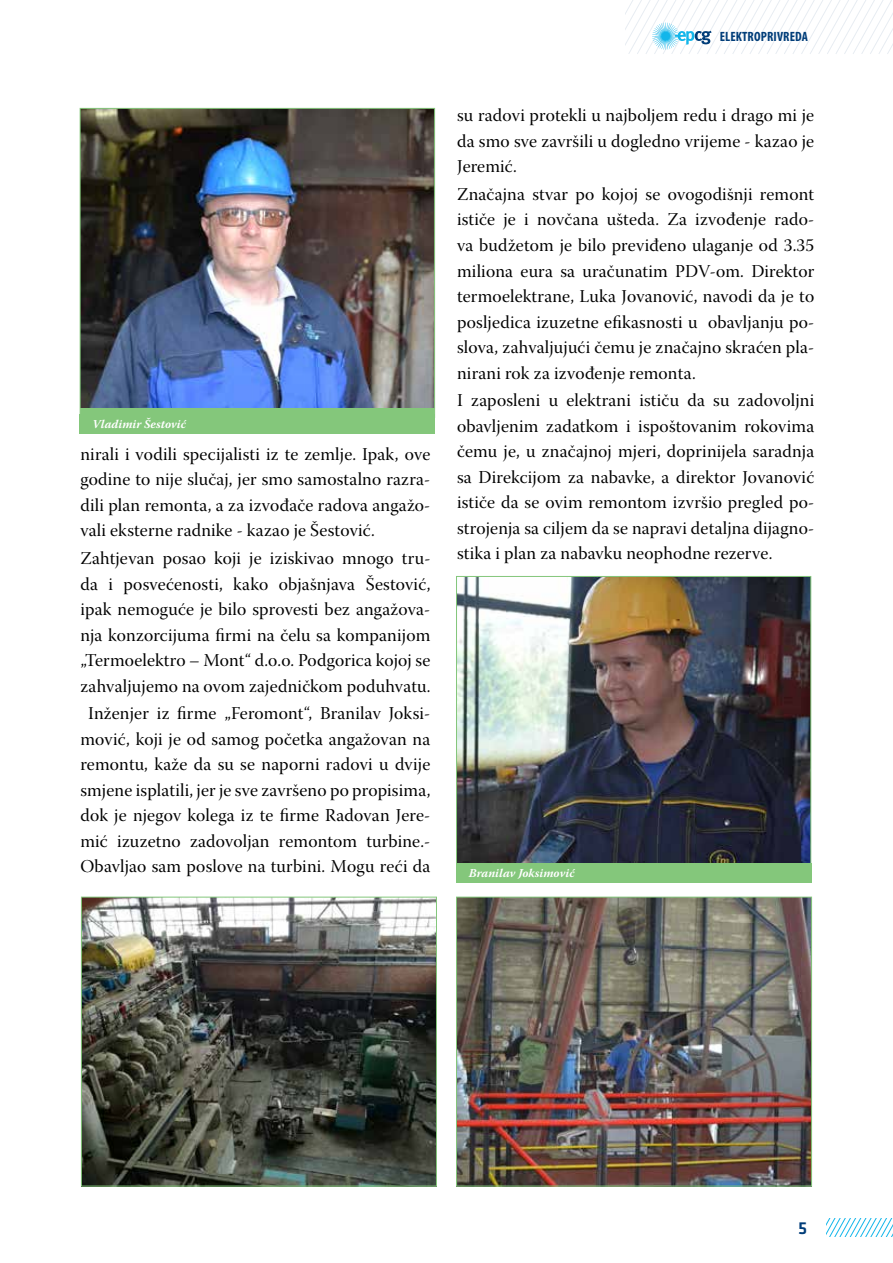
<style>
.page{position:relative;width:893px;height:1263px;background:#fff}
.page>*{position:absolute;margin:0;border:0;box-sizing:border-box;transform-origin:0 0}
.t1{font:18px/25.5px "Warnock Pro Subh";letter-spacing:.01em;color:#000;text-align:justify}
.t2{font:500 18px "Klavika";color:#003d79}
.t3{font:700 condensed 13.5px "Myriad Pro";letter-spacing:.01em;color:#003d79}
.t4{font:italic 700 12px "Warnock Pro";color:#fff}
</style>
<div class="page">
<svg style="left:625px;top:0;width:268px;height:54px"></svg>
<svg style="left:826px;top:1219px;width:67px;height:17px"></svg>
<img style="left:79px;top:108px;width:356px;height:310px">
<img style="left:458px;top:578px;width:351px;height:285px">
<div style="left:80px;top:414px;width:355px;height:20px;background:#84c77b"></div>
<div style="left:456px;top:863px;width:355px;height:19px;background:#84c77b"></div>
<img style="left:83px;top:899px;width:352px;height:285px">
<div style="left:81px;top:897px;width:356px;height:289px;border:1px solid #84c77b"></div>
<img style="left:458px;top:899px;width:352px;height:285px">
<div style="left:456px;top:897px;width:356px;height:289px;border:1px solid #84c77b"></div>
<p class="t3" style="left:720px;top:28px;width:90px">ELEKTROPRIVREDA</p>
<p class="t4" style="left:93px;top:417px;width:95px">Vladimir Šestović</p>
<p class="t1" style="left:80px;top:443px;width:351px">nirali i vodili specijalisti iz te zemlje. Ipak, ove godine to nije slučaj, jer smo samostalno razra&shy;dili plan remonta, a za izvođače radova angažo&shy;vali eksterne radnike - kazao je Šestović.</p>
<p class="t1" style="left:80px;top:548px;width:351px">Zahtjevan posao koji je iziskivao mnogo tru&shy;da i posvećenosti, kako objašnjava Šestović, ipak nemoguće je bilo sprovesti bez angažova&shy;nja konzorcijuma firmi na čelu sa kompanijom „Termoelektro – Mont“ d.o.o. Podgorica kojoj se zahvaljujemo na ovom zajedničkom poduhvatu.</p>
<p class="t1" style="left:80px;top:703px;width:351px;text-align:center">Inženjer iz firme „Feromont“, Branilav Joksi&shy;mović, koji je od samog početka angažovan na remontu, kaže da su se naporni radovi u dvije smjene isplatili, jer je sve završeno po propisima, dok je njegov kolega iz te firme Radovan Jere&shy;mić izuzetno zadovoljan remontom turbine.- Obavljao sam poslove na turbini. Mogu reći da</p>
<p class="t1" style="left:457px;top:105px;width:359px">su radovi protekli u najboljem redu i drago mi je da smo sve završili u dogledno vrijeme - kazao je Jeremić.</p>
<p class="t1" style="left:457px;top:184px;width:359px">Značajna stvar po kojoj se ovogodišnji remont ističe je i novčana ušteda. Za izvođenje rado&shy;va budžetom je bilo previđeno ulaganje od 3.35 miliona eura sa uračunatim PDV-om. Direktor termoelektrane, Luka Jovanović, navodi da je to posljedica izuzetne efikasnosti u obavljanju po&shy;slova, zahvaljujući čemu je značajno skraćen pla&shy;nirani rok za izvođenje remonta.</p>
<p class="t1" style="left:457px;top:390px;width:359px">I zaposleni u elektrani ističu da su zadovoljni obavljenim zadatkom i ispoštovanim rokovima čemu je, u značajnoj mjeri, doprinijela saradnja sa Direkcijom za nabavke, a direktor Jovanović ističe da se ovim remontom izvršio pregled po&shy;strojenja sa ciljem da se napravi detaljna dijagno&shy;stika i plan za nabavku neophodne rezerve.</p>
<p class="t4" style="left:469px;top:866px;width:107px">Branilav Joksimović</p>
<p class="t2" style="left:798px;top:1218px;width:11px">5</p>
</div>
